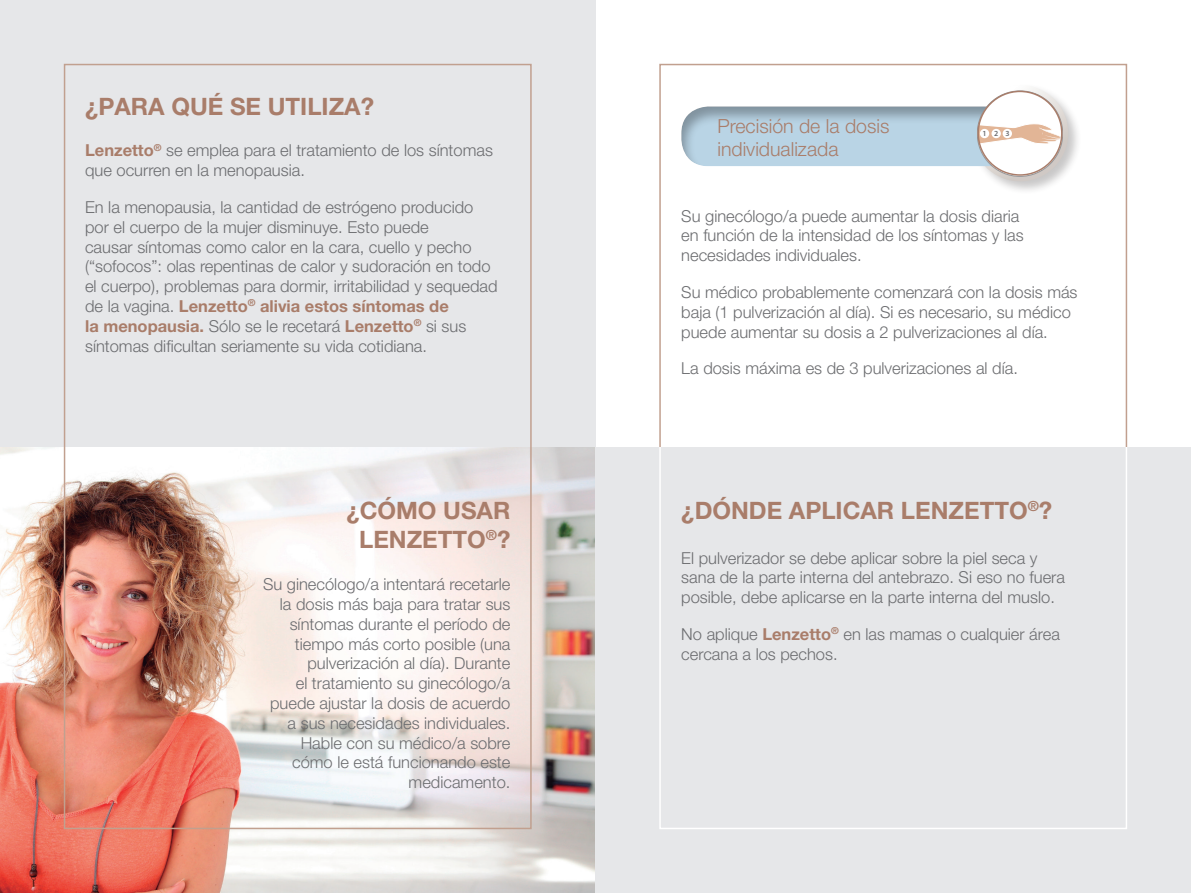
<style>
.page{position:relative;width:1191px;height:893px;background:#fff}
.page>*{position:absolute;margin:0;border:0;box-sizing:border-box;transform-origin:0 0}
.t1{font:700 24px/28.8px "Helvetica Neue LT Pro";color:#a97d6a;text-align:center}
.t2{font:300 19.5px/23.4px "Helvetica Neue LT Pro";color:#a97d6a}
.t3{font:300 16.5px/19.8px "Helvetica Neue LT Pro";color:#6c6d70}
.t4{font:600 7.8px "Myriad Pro";color:#6c6d70}
.s1{font-weight:700;color:#a97d6a}
</style>
<div class="page">
<img style="left:0;top:376px;width:596px;height:517px">
<div style="left:0;top:0;width:595px;height:446px;background:#e6e7e9"></div>
<div style="left:596px;top:447px;width:595px;height:446px;background:#e6e7e9"></div>
<svg style="left:659px;top:447px;width:468px;height:382px"></svg>
<div style="left:969px;top:83px;width:113px;height:113px;background:#231f20;opacity:.25"></div>
<svg style="left:972px;top:85px;width:96px;height:96px"></svg>
<div style="left:679px;top:103px;width:347px;height:63px;background:#231f20;opacity:.35"></div>
<svg style="left:977px;top:91px;width:85px;height:85px"></svg>
<div style="left:1002px;top:129px;width:10px;height:9px;background:#fff;border-radius:50%"></div>
<div style="left:991px;top:129px;width:10px;height:9px;background:#fff;border-radius:50%"></div>
<div style="left:980px;top:129px;width:9px;height:9px;background:#fff;border-radius:50%"></div>
<div style="left:977px;top:91px;width:85px;height:85px;border:2px solid #a97d6a;border-radius:50%"></div>
<div style="left:64px;top:64px;width:467px;height:765px;border:2px solid #c1a08f"></div>
<h1 class="t1" style="left:85px;top:91px;width:290px">¿PARA QUÉ SE UTILIZA?</h1>
<p class="t2" style="left:717px;top:114px;width:173px">Precisión de la dosis individualizada</p>
<p class="t4" style="left:982px;top:128px;width:29px">123</p>
<p class="t3" style="left:85px;top:140px;width:409px"><span class="s1">Lenzetto</span><sup>®</sup> se emplea para el tratamiento de los síntomas que ocurren en la menopausia.</p>
<p class="t3" style="left:85px;top:197px;width:414px">En la menopausia, la cantidad de estrógeno producido por el cuerpo de la mujer disminuye. Esto puede<br>causar síntomas como calor en la cara, cuello y pecho (“sofocos”: olas repentinas de calor y sudoración en todo el cuerpo), problemas para dormir, irritabilidad y sequedad de la vagina. <span class="s1">Lenzetto</span><sup>®</sup> <span class="s1">alivia estos síntomas de<br>la menopausia.</span> Sólo se le recetará <span class="s1">Lenzetto</span><sup>®</sup> si sus síntomas dificultan seriamente su vida cotidiana.</p>
<p class="t3" style="left:681px;top:205px;width:344px">Su ginecólogo/a puede aumentar la dosis diaria en función de la intensidad de los síntomas y las necesidades individuales.</p>
<p class="t3" style="left:681px;top:282px;width:398px">Su médico probablemente comenzará con la dosis más baja (1 pulverización al día). Si es necesario, su médico puede aumentar su dosis a 2 pulverizaciones al día.</p>
<p class="t3" style="left:681px;top:358px;width:338px">La dosis máxima es de 3 pulverizaciones al día.</p>
<h1 class="t1" style="left:346px;top:495px;width:166px">¿CÓMO USAR<br>LENZETTO<sup>®</sup>?</h1>
<h1 class="t1" style="left:681px;top:495px;width:372px">¿DÓNDE APLICAR LENZETTO<sup>®</sup>?</h1>
<p class="t3" style="left:263px;top:574px;width:249px;text-align:right">Su ginecólogo/a intentará recetarle la dosis más baja para tratar sus síntomas durante el período de tiempo más corto posible (una pulverización al día). Durante<br>el tratamiento su ginecólogo/a puede ajustar la dosis de acuerdo a sus necesidades individuales.<br>Hable con su médico/a sobre cómo le está funcionando este medicamento.</p>
<p class="t3" style="left:681px;top:547px;width:385px">El pulverizador se debe aplicar sobre la piel seca y sana de la parte interna del antebrazo. Si eso no fuera posible, debe aplicarse en la parte interna del muslo.</p>
<p class="t3" style="left:681px;top:624px;width:380px">No aplique <span class="s1">Lenzetto</span><sup>®</sup> en las mamas o cualquier área cercana a los pechos.</p>
</div>
